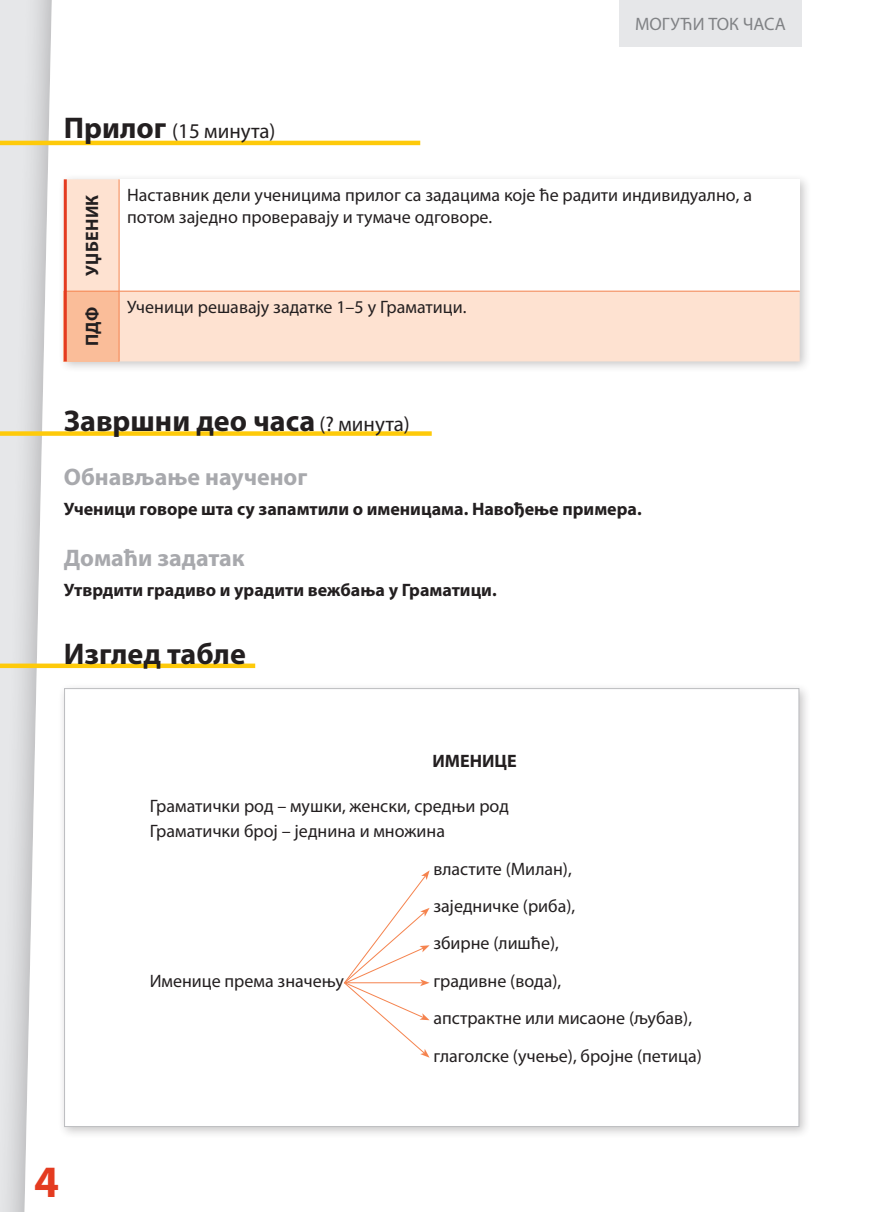
<style>
.page{position:relative;width:872px;height:1212px;background:#fff}
.page>*{position:absolute;margin:0;border:0;box-sizing:border-box;transform-origin:0 0}
.t1{font:700 45px "Myriad Pro";color:#e43b20}
.SR_PRIPREMA{font:700 30px "Myriad Pro";color:#231f20}
.Default{font:700 24px "Myriad Pro";color:#a8a9ad}
.Naslov_2__reda{font:21px "Myriad Pro";color:#231f20}
.SR_PRIPREMA-2{font:18px/21.6px "Myriad Pro";color:#231f20}
.SR_PRIPREMA-3{font:700 18px "Myriad Pro";color:#231f20}
.Default-2{font:18px "Myriad Pro";color:#231f20}
.SR_PRIPREMA-4{font:18px "Myriad Pro";color:#808285}
.SR_PRIPREMA-5{font:700 18px "Myriad Pro";letter-spacing:.02em;color:#231f20}
.s1{font-weight:700;font-size:30px}
.s2{font-weight:400;font-size:21px}
</style>
<div class="page">
<div style="left:0;top:0;width:56px;height:1212px;background:#231f20;opacity:.25"></div>
<div style="left:0;top:431px;width:432px;height:5px;background:#feca0a"></div>
<div style="left:0;top:663px;width:255px;height:5px;background:#feca0a"></div>
<div style="left:58px;top:682px;width:753px;height:457px;background:#231f20;opacity:.25"></div>
<div style="left:64px;top:688px;width:735px;height:439px;background:#fff;border:1px solid #bcbdc0"></div>
<div style="left:619px;top:0;width:182px;height:46px;background:#e6e7e9"></div>
<hr style="left:0;top:141px;width:420px;height:4px;background:#feca0a">
<div style="left:57px;top:173px;width:755px;height:201px;background:#231f20;opacity:.25"></div>
<div style="left:67px;top:179px;width:732px;height:182px;background:#fee2d1"></div>
<div style="left:119px;top:179px;width:680px;height:112px;background:#fff"></div>
<div style="left:64px;top:291px;width:55px;height:70px;background:#fabd99"></div>
<hr style="left:119px;top:179px;width:1px;height:112px;background:#f5834e">
<hr style="left:64px;top:291px;width:55px;height:1px;background:#f5834e">
<hr style="left:119px;top:291px;width:680px;height:1px;background:#f5834e">
<hr style="left:119px;top:291px;width:1px;height:70px;background:#f5834e">
<hr style="left:64px;top:179px;width:3px;height:182px;background:#e43b20">
<svg style="left:344px;top:871px;width:85px;height:187px"></svg>
<p class="Naslov_2__reda" style="left:64px;top:118px;width:213px"><span class="s1">Прилог</span> (15 минута)</p>
<p class="SR_PRIPREMA-4" style="left:635px;top:13px;width:152px">МОГУЋИ ТОК ЧАСА</p>
<p class="SR_PRIPREMA-5" style="left:80px;top:276px;width:83px;rotate:-90deg">УЏБЕНИК</p>
<p class="SR_PRIPREMA-2" style="left:127px;top:184px;width:626px">Наставник дели ученицима прилог са задацима које ће радити индивидуално, а потом заједно проверавају и тумаче одговоре.</p>
<p class="SR_PRIPREMA-3" style="left:80px;top:346px;width:40px;rotate:-90deg">ПДФ</p>
<p class="Default-2" style="left:127px;top:296px;width:341px">Ученици решавају задатке 1–5 у Граматици.</p>
<p class="SR_PRIPREMA" style="left:64px;top:401px;width:347px">Завршни део часа <span class="s2">(? минута)</span></p>
<p class="Default" style="left:64px;top:461px;width:245px">Обнављање наученог</p>
<p class="SR_PRIPREMA-3" style="left:64px;top:497px;width:579px">Ученици говоре шта су запамтили о именицама. Навођење примера.</p>
<p class="Default" style="left:64px;top:542px;width:182px">Домаћи задатак</p>
<p class="SR_PRIPREMA-3" style="left:64px;top:578px;width:434px">Утврдити градиво и урадити вежбања у Граматици.</p>
<p class="SR_PRIPREMA" style="left:64px;top:634px;width:184px">Изглед табле</p>
<h1 class="t1" style="left:34px;top:1152px;width:26px">4</h1>
<p class="SR_PRIPREMA-3" style="left:432px;top:749px;width:86px">ИМЕНИЦЕ</p>
<p class="SR_PRIPREMA-2" style="left:150px;top:795px;width:361px">Граматички род – мушки, женски, средњи род</p>
<p class="SR_PRIPREMA-2" style="left:150px;top:820px;width:297px">Граматички број – једнина и множина</p>
<p class="SR_PRIPREMA-2" style="left:433px;top:857px;width:140px">властите (Милан),</p>
<p class="SR_PRIPREMA-2" style="left:433px;top:895px;width:143px">заједничке (риба),</p>
<p class="SR_PRIPREMA-2" style="left:433px;top:932px;width:127px">збирне (лишће),</p>
<p class="SR_PRIPREMA-2" style="left:150px;top:970px;width:196px">Именице према значењу</p>
<p class="SR_PRIPREMA-2" style="left:433px;top:970px;width:129px">градивне (вода),</p>
<p class="SR_PRIPREMA-2" style="left:433px;top:1007px;width:260px">апстрактне или мисаоне (љубав),</p>
<p class="SR_PRIPREMA-2" style="left:433px;top:1044px;width:270px">глаголске (учење), бројне (петица)</p>
</div>
